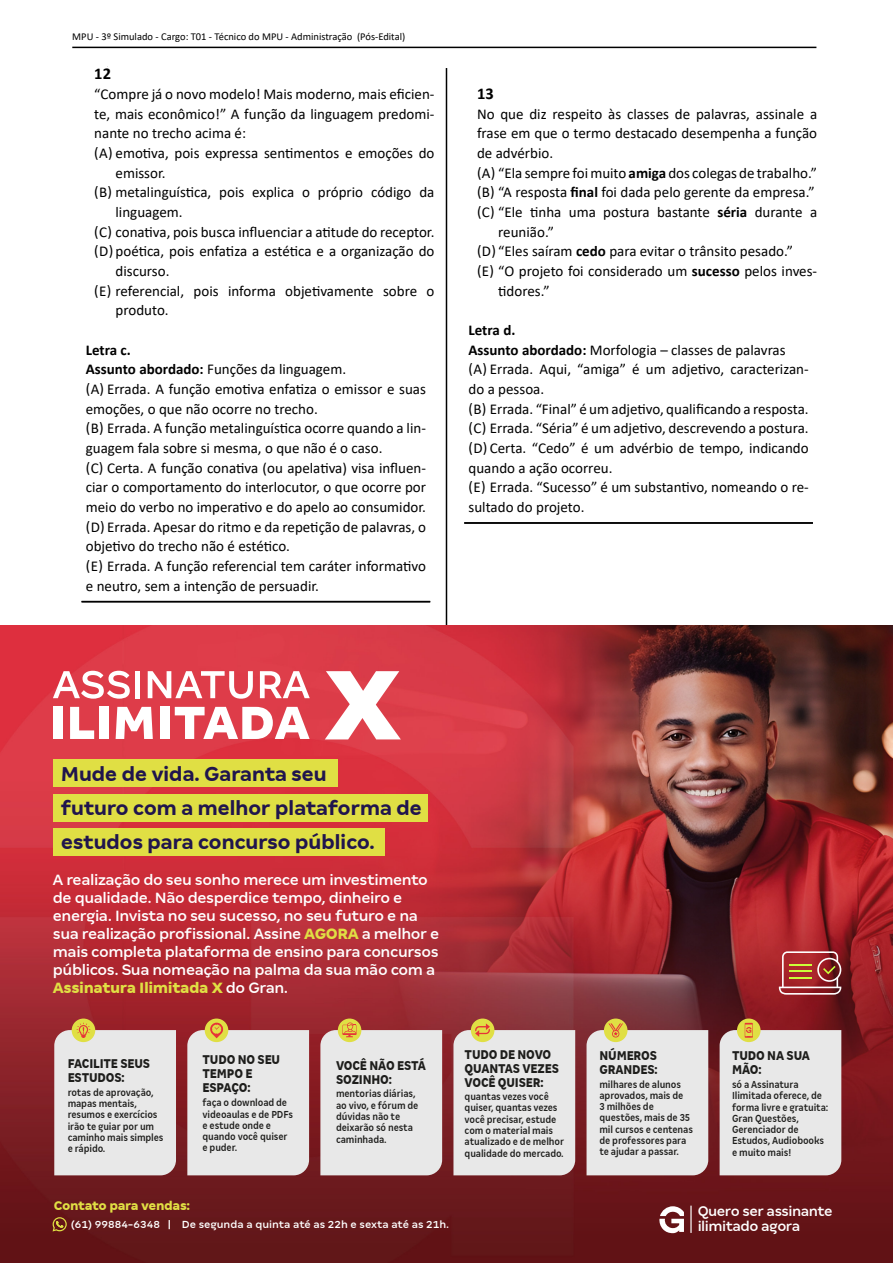
<style>
.page{position:relative;width:893px;height:1263px;background:#fff}
.page>*{position:absolute;margin:0;border:0;box-sizing:border-box;transform-origin:0 0}
.t1{font:700 22.2px/34px "Margem";letter-spacing:-.025em;color:#20154d}
.t2{font:500 16.5px/18px "Margem";letter-spacing:-.025em;color:#fff}
.t3{font:700 16.5px "Calibri";color:#000}
.t4{font:500 15.3px/15.8px "Margem";letter-spacing:-.03em;color:#fff}
.t5{font:15px/19.6px "Calibri";color:#000}
.t6{font:800 condensed 14.1px/14.1px "Margem";letter-spacing:-.01em;color:#1e1e1c}
.t7{font:800 13.65px "Margem";letter-spacing:-.025em;color:#e0df44}
.t8{font:500 11.4px "Margem";color:#fff}
.t9{font:500 condensed 11.25px/11.2px "Margem";letter-spacing:-.01em;color:#1e1e1c}
.t10{font:10.5px "Calibri";color:#000}
.s1{font-weight:700}
.s2{font-weight:800;color:#e0df44}
</style>
<div class="page">
<hr style="left:72px;top:47px;width:744px;height:1px;background:#000">
<hr style="left:446px;top:68px;width:1px;height:1069px;background:#000">
<hr style="left:82px;top:601px;width:348px;height:1px;background:#000">
<hr style="left:464px;top:522px;width:349px;height:2px;background:#000">
<img style="left:0;top:625px;width:893px;height:638px">
<svg style="left:53px;top:671px;width:77px;height:28px"></svg>
<div style="left:135px;top:671px;width:5px;height:27px;background:#fff"></div>
<svg style="left:148px;top:671px;width:105px;height:28px"></svg>
<svg style="left:260px;top:671px;width:50px;height:27px"></svg>
<div style="left:53px;top:707px;width:9px;height:32px;background:#fff"></div>
<svg style="left:70px;top:707px;width:24px;height:32px"></svg>
<div style="left:99px;top:707px;width:9px;height:32px;background:#fff"></div>
<svg style="left:116px;top:707px;width:37px;height:32px"></svg>
<div style="left:160px;top:707px;width:9px;height:32px;background:#fff"></div>
<svg style="left:175px;top:707px;width:135px;height:32px"></svg>
<div style="left:53px;top:759px;width:284px;height:28px;background:#e0df44"></div>
<div style="left:53px;top:794px;width:374px;height:27px;background:#e0df44"></div>
<div style="left:53px;top:828px;width:331px;height:27px;background:#e0df44"></div>
<svg style="left:72px;top:1018px;width:23px;height:24px"></svg>
<svg style="left:54px;top:1023px;width:122px;height:152px;background:#e3dddb"></svg>
<svg style="left:471px;top:1018px;width:23px;height:24px"></svg>
<svg style="left:604px;top:1018px;width:23px;height:24px"></svg>
<svg style="left:205px;top:1018px;width:23px;height:24px"></svg>
<svg style="left:187px;top:1023px;width:122px;height:152px;background:#e3dddb"></svg>
<svg style="left:338px;top:1018px;width:23px;height:24px"></svg>
<svg style="left:320px;top:1022px;width:122px;height:153px;background:#e3dcda"></svg>
<svg style="left:453px;top:1023px;width:122px;height:152px;background:#e2dddb"></svg>
<svg style="left:586px;top:1023px;width:122px;height:152px;background:#e1dddb"></svg>
<svg style="left:737px;top:1018px;width:24px;height:24px"></svg>
<svg style="left:720px;top:1023px;width:121px;height:152px;background:#e2dedb"></svg>
<svg style="left:53px;top:1217px;width:14px;height:14px"></svg>
<hr style="left:690px;top:1205px;width:2px;height:28px;background:#fff">
<svg style="left:659px;top:1206px;width:25px;height:27px"></svg>
<svg style="left:779px;top:951px;width:62px;height:44px;background:#ac534c"></svg>
<svg style="left:325px;top:671px;width:76px;height:68px"></svg>
<p class="t10" style="left:72px;top:29px;width:334px">MPU - 3º Simulado - Cargo: T01 - Técnico do MPU - Administração (Pós-Edital)</p>
<p class="t3" style="left:94px;top:62px;width:18px">12</p>
<p class="t5" style="left:94px;top:84px;width:342px">“Compre já o novo modelo! Mais moderno, mais eficien-</p>
<p class="t5" style="left:94px;top:103px;width:342px">te, mais econômico!” A função da linguagem predomi-</p>
<p class="t5" style="left:94px;top:123px;width:153px">nante no trecho acima é:</p>
<p class="t5" style="left:94px;top:143px;width:342px">(A) emotiva, pois expressa sentimentos e emoções do</p>
<p class="t5" style="left:116px;top:162px;width:52px">emissor.</p>
<p class="t5" style="left:94px;top:182px;width:342px">(B) metalinguística, pois explica o próprio código da</p>
<p class="t5" style="left:116px;top:202px;width:69px">linguagem.</p>
<p class="t5" style="left:94px;top:221px;width:342px">(C) conativa, pois busca influenciar a atitude do receptor.</p>
<p class="t5" style="left:94px;top:241px;width:342px">(D) poética, pois enfatiza a estética e a organização do</p>
<p class="t5" style="left:116px;top:261px;width:55px">discurso.</p>
<p class="t5" style="left:94px;top:280px;width:342px">(E) referencial, pois informa objetivamente sobre o</p>
<p class="t5" style="left:116px;top:300px;width:55px">produto.</p>
<p class="t5" style="left:86px;top:339px;width:342px"><span class="s1">Letra c.<br>Assunto abordado:</span> Funções da linguagem.<br>(A) Errada. A função emotiva enfatiza o emissor e suas emoções, o que não ocorre no trecho.<br>(B) Errada. A função metalinguística ocorre quando a lin&shy;guagem fala sobre si mesma, o que não é o caso.<br>(C) Certa. A função conativa (ou apelativa) visa influen&shy;ciar o comportamento do interlocutor, o que ocorre por meio do verbo no imperativo e do apelo ao consumidor. (D) Errada. Apesar do ritmo e da repetição de palavras, o objetivo do trecho não é estético.<br>(E) Errada. A função referencial tem caráter informativo e neutro, sem a intenção de persuadir.</p>
<p class="t3" style="left:477px;top:82px;width:18px">13</p>
<p class="t5" style="left:477px;top:103px;width:342px">No que diz respeito às classes de palavras, assinale a</p>
<p class="t5" style="left:477px;top:123px;width:342px">frase em que o termo destacado desempenha a função</p>
<p class="t5" style="left:477px;top:143px;width:78px">de advérbio.</p>
<p class="t5" style="left:477px;top:162px;width:342px">(A) “Ela sempre foi muito <span class="s1">amiga</span> dos colegas de trabalho.”</p>
<p class="t5" style="left:477px;top:182px;width:339px">(B) “A resposta <span class="s1">final</span> foi dada pelo gerente da empresa.”</p>
<p class="t5" style="left:477px;top:202px;width:342px">(C) “Ele tinha uma postura bastante <span class="s1">séria</span> durante a</p>
<p class="t5" style="left:498px;top:221px;width:57px">reunião.”</p>
<p class="t5" style="left:477px;top:241px;width:318px">(D) “Eles saíram <span class="s1">cedo</span> para evitar o trânsito pesado.”</p>
<p class="t5" style="left:477px;top:261px;width:342px">(E) “O projeto foi considerado um <span class="s1">sucesso</span> pelos inves-</p>
<p class="t5" style="left:498px;top:280px;width:53px">tidores.”</p>
<p class="t5" style="left:468px;top:320px;width:342px"><span class="s1">Letra d.<br>Assunto abordado:</span> Morfologia – classes de palavras<br>(A) Errada. Aqui, “amiga” é um adjetivo, caracterizan&shy;do a pessoa.<br>(B) Errada. “Final” é um adjetivo, qualificando a resposta. (C) Errada. “Séria” é um adjetivo, descrevendo a postura. (D) Certa. “Cedo” é um advérbio de tempo, indicando quando a ação ocorreu.<br>(E) Errada. “Sucesso” é um substantivo, nomeando o re&shy;sultado do projeto.</p>
<h1 class="t1" style="left:61px;top:756px;width:363px">Mude de vida. Garanta seu<br>futuro com a melhor plataforma de estudos para concurso público.</h1>
<p class="t2" style="left:53px;top:870px;width:388px">A realização do seu sonho merece um investimento de qualidade. Não desperdice tempo, dinheiro e energia. Invista no seu sucesso, no seu futuro e na sua realização profissional. Assine <span class="s2">AGORA</span> a melhor e mais completa plataforma de ensino para concursos públicos. Sua nomeação na palma da sua mão com a <span class="s2">Assinatura Ilimitada X</span> do Gran.</p>
<p class="t6" style="left:68px;top:1056px;width:84px">FACILITE SEUS<br>ESTUDOS:</p>
<p class="t9" style="left:68px;top:1086px;width:97px">rotas de aprovação, mapas mentais, resumos e exercícios irão te guiar por um caminho mais simples e rápido.</p>
<p class="t6" style="left:203px;top:1052px;width:79px">TUDO NO SEU<br>TEMPO E<br>ESPAÇO:</p>
<p class="t9" style="left:203px;top:1097px;width:92px">faça o download de videoaulas e de PDFs e estude onde e quando você quiser e puder.</p>
<p class="t6" style="left:336px;top:1058px;width:91px">VOCÊ NÃO ESTÁ<br>SOZINHO:</p>
<p class="t9" style="left:336px;top:1088px;width:84px">mentorias diárias, ao vivo, e fórum de dúvidas não te deixarão só nesta caminhada.</p>
<p class="t6" style="left:465px;top:1047px;width:96px">TUDO DE NOVO<br>QUANTAS VEZES<br>VOCÊ QUISER:</p>
<p class="t9" style="left:465px;top:1091px;width:101px">quantas vezes você quiser, quantas vezes você precisar, estude com o material mais atualizado e de melhor qualidade do mercado.</p>
<p class="t6" style="left:599px;top:1048px;width:60px">NÚMEROS<br>GRANDES:</p>
<p class="t9" style="left:599px;top:1078px;width:95px">milhares de alunos aprovados, mais de<br>3 milhões de questões, mais de 35 mil cursos e centenas de professores para te ajudar a passar.</p>
<p class="t6" style="left:732px;top:1049px;width:79px">TUDO NA SUA<br>MÃO:</p>
<p class="t9" style="left:732px;top:1079px;width:98px">só a Assinatura<br>Ilimitada oferece, de forma livre e gratuita:<br>Gran Questões,<br>Gerenciador de<br>Estudos, Audiobooks e muito mais!</p>
<p class="t7" style="left:54px;top:1197px;width:138px">Contato para vendas:</p>
<p class="t4" style="left:698px;top:1203px;width:136px">Quero ser assinante ilimitado agora</p>
<p class="t8" style="left:71px;top:1218px;width:380px">(61) 99884-6348 | De segunda a quinta até as 22h e sexta até as 21h.</p>
</div>
